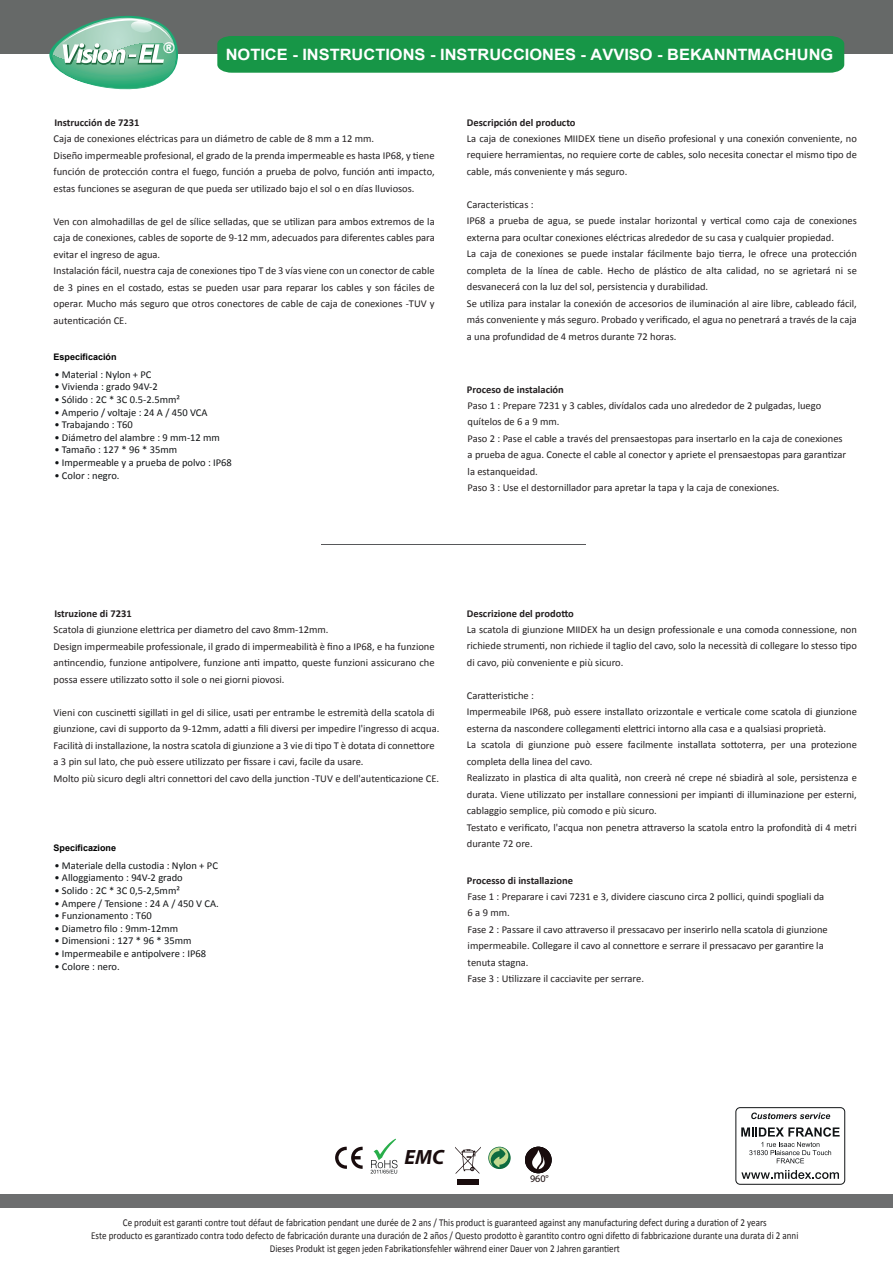
<style>
.page{position:relative;width:893px;height:1263px;background:#fff}
.page>*{position:absolute;margin:0;border:0;box-sizing:border-box;transform-origin:0 0}
.t1{font:italic 700 20.7px "Myriad Pro";color:#190c0d}
.t2{font:700 15.6px "Arial";color:#fff;scale:1.05 1}
.t3{font:900 14.85px "Arial";color:#fff}
.t4{font:10.5px/16.5px "Calibri";color:#231f20}
.t5{font:10.5px "Calibri";color:#111416}
.t6{font:10.5px/12.6px "Calibri";color:#231f20;text-align:center;scale:.86 1}
.t7{font:700 10.5px "Calibri";color:#231f20}
.t8{font:10.05px "Myriad Pro";color:#190c0d}
.t9{font:700 9px "Arial";color:#000001}
</style>
<div class="page">
<hr style="left:321px;top:544px;width:264px;height:1px;background:#57585a">
<div style="left:0;top:0;width:893px;height:53px;background:#666968"></div>
<div style="left:217px;top:36px;width:627px;height:37px;background:#179647"></div>
<svg style="left:49px;top:15px;width:129px;height:75px"></svg>
<div style="left:0;top:1194px;width:893px;height:14px;background:#6d6e6f"></div>
<svg style="left:335px;top:1147px;width:28px;height:22px"></svg>
<svg style="left:488px;top:1147px;width:23px;height:22px"></svg>
<svg style="left:455px;top:1147px;width:26px;height:27px"></svg>
<div style="left:457px;top:1179px;width:22px;height:5px;background:#190c0d"></div>
<div style="left:525px;top:1147px;width:27px;height:26px;background:#190c0d;border-radius:50%"></div>
<svg style="left:532px;top:1150px;width:13px;height:19px"></svg>
<svg style="left:371px;top:1139px;width:27px;height:34px"></svg>
<svg style="left:741px;top:1170px;width:98px;height:9px"></svg>
<svg style="left:751px;top:1112px;width:79px;height:7px"></svg>
<svg style="left:741px;top:1127px;width:99px;height:36px"></svg>
<div style="left:736px;top:1107px;width:109px;height:77px;border:1px solid #111416;border-radius:4px"></div>
<h3 class="t3" style="left:163px;top:37px;width:13px">®</h3>
<h2 class="t2" style="left:226px;top:44px;width:580px">NOTICE - INSTRUCTIONS - INSTRUCCIONES - AVVISO - BEKANNTMACHUNG</h2>
<p class="t7" style="left:54px;top:115px;width:87px">Instrucción de 7231</p>
<p class="t7" style="left:467px;top:115px;width:110px">Descripción del producto</p>
<p class="t4" style="left:54px;top:130px;width:383px">Caja de conexiones eléctricas para un diámetro de cable de 8 mm a 12 mm.<br>Diseño impermeable profesional, el grado de la prenda impermeable es hasta IP68, y tiene función de protección contra el fuego, función a prueba de polvo, función anti impacto, estas funciones se aseguran de que pueda ser utilizado bajo el sol o en días lluviosos.</p>
<p class="t4" style="left:54px;top:213px;width:383px">Ven con almohadillas de gel de sílice selladas, que se utilizan para ambos extremos de la caja de conexiones, cables de soporte de 9-12 mm, adecuados para diferentes cables para evitar el ingreso de agua.<br>Instalación fácil, nuestra caja de conexiones tipo T de 3 vías viene con un conector de cable de 3 pines en el costado, estas se pueden usar para reparar los cables y son fáciles de operar. Mucho más seguro que otros conectores de cable de caja de conexiones -TUV y autenticación CE.</p>
<p class="t9" style="left:54px;top:351px;width:65px">Especificación</p>
<p class="t5" style="left:54px;top:368px;width:99px">• Material : Nylon + PC</p>
<p class="t5" style="left:54px;top:380px;width:105px">• Vivienda : grado 94V-2</p>
<p class="t5" style="left:54px;top:393px;width:127px">• Sólido : 2C * 3C 0.5-2.5mm²</p>
<p class="t5" style="left:54px;top:405px;width:155px">• Amperio / voltaje : 24 A / 450 VCA</p>
<p class="t5" style="left:54px;top:418px;width:80px">• Trabajando : T60</p>
<p class="t5" style="left:54px;top:431px;width:167px">• Diámetro del alambre : 9 mm-12 mm</p>
<p class="t5" style="left:54px;top:443px;width:124px">• Tamaño : 127 * 96 * 35mm</p>
<p class="t5" style="left:54px;top:456px;width:179px">• Impermeable y a prueba de polvo : IP68</p>
<p class="t5" style="left:54px;top:468px;width:67px">• Color : negro.</p>
<p class="t4" style="left:467px;top:130px;width:392px;text-align:justify">La caja de conexiones MIIDEX tiene un diseño profesional y una conexión conveniente, no requiere herramientas, no requiere corte de cables, solo necesita conectar el mismo tipo de cable, más conveniente y más seguro.</p>
<p class="t4" style="left:467px;top:196px;width:392px">Caracteristicas :<br>IP68 a prueba de agua, se puede instalar horizontal y vertical como caja de conexiones externa para ocultar conexiones eléctricas alrededor de su casa y cualquier propiedad.<br>La caja de conexiones se puede instalar fácilmente bajo tierra, le ofrece una protección completa de la línea de cable. Hecho de plástico de alta calidad, no se agrietará ni se desvanecerá con la luz del sol, persistencia y durabilidad.<br>Se utiliza para instalar la conexión de accesorios de iluminación al aire libre, cableado fácil, más conveniente y más seguro. Probado y verificado, el agua no penetrará a través de la caja a una profundidad de 4 metros durante 72 horas.</p>
<p class="t7" style="left:467px;top:383px;width:99px">Proceso de instalación</p>
<p class="t4" style="left:468px;top:397px;width:380px">Paso 1 : Prepare 7231 y 3 cables, divídalos cada uno alrededor de 2 pulgadas, luego quítelos de 6 a 9 mm.<br>Paso 2 : Pase el cable a través del prensaestopas para insertarlo en la caja de conexiones a prueba de agua. Conecte el cable al conector y apriete el prensaestopas para garantizar la estanqueidad.<br>Paso 3 : Use el destornillador para apretar la tapa y la caja de conexiones.</p>
<p class="t7" style="left:54px;top:606px;width:79px">Istruzione di 7231</p>
<p class="t7" style="left:467px;top:606px;width:108px">Descrizione del prodotto</p>
<p class="t4" style="left:54px;top:621px;width:383px">Scatola di giunzione elettrica per diametro del cavo 8mm-12mm.<br>Design impermeabile professionale, il grado di impermeabilità è fino a IP68, e ha funzione antincendio, funzione antipolvere, funzione anti impatto, queste funzioni assicurano che possa essere utilizzato sotto il sole o nei giorni piovosi.</p>
<p class="t4" style="left:54px;top:704px;width:387px">Vieni con cuscinetti sigillati in gel di silice, usati per entrambe le estremità della scatola di giunzione, cavi di supporto da 9-12mm, adatti a fili diversi per impedire l'ingresso di acqua.<br>Facilità di installazione, la nostra scatola di giunzione a 3 vie di tipo T è dotata di connettore a 3 pin sul lato, che può essere utilizzato per fissare i cavi, facile da usare.<br>Molto più sicuro degli altri connettori del cavo della junction -TUV e dell'autenticazione CE.</p>
<p class="t9" style="left:54px;top:842px;width:64px">Specificazione</p>
<p class="t5" style="left:54px;top:859px;width:165px">• Materiale della custodia : Nylon + PC</p>
<p class="t5" style="left:54px;top:871px;width:130px">• Alloggiamento : 94V-2 grado</p>
<p class="t5" style="left:54px;top:884px;width:127px">• Solido : 2C * 3C 0,5-2,5mm²</p>
<p class="t5" style="left:54px;top:896px;width:166px">• Ampere / Tensione : 24 A / 450 V CA.</p>
<p class="t5" style="left:54px;top:909px;width:99px">• Funzionamento : T60</p>
<p class="t5" style="left:54px;top:922px;width:125px">• Diametro filo : 9mm-12mm</p>
<p class="t5" style="left:54px;top:934px;width:139px">• Dimensioni : 127 * 96 * 35mm</p>
<p class="t5" style="left:54px;top:947px;width:153px">• Impermeabile e antipolvere : IP68</p>
<p class="t5" style="left:54px;top:959px;width:67px">• Colore : nero.</p>
<p class="t4" style="left:467px;top:621px;width:391px;text-align:justify">La scatola di giunzione MIIDEX ha un design professionale e una comoda connessione, non richiede strumenti, non richiede il taglio del cavo, solo la necessità di collegare lo stesso tipo di cavo, più conveniente e più sicuro.</p>
<p class="t4" style="left:467px;top:687px;width:392px">Caratteristiche :<br>Impermeabile IP68, può essere installato orizzontale e verticale come scatola di giunzione esterna da nascondere collegamenti elettrici intorno alla casa e a qualsiasi proprietà.<br>La scatola di giunzione può essere facilmente installata sottoterra, per una protezione completa della linea del cavo.<br>Realizzato in plastica di alta qualità, non creerà né crepe né sbiadirà al sole, persistenza e durata. Viene utilizzato per installare connessioni per impianti di illuminazione per esterni, cablaggio semplice, più comodo e più sicuro.<br>Testato e verificato, l'acqua non penetra attraverso la scatola entro la profondità di 4 metri durante 72 ore.</p>
<p class="t7" style="left:467px;top:874px;width:108px">Processo di installazione</p>
<p class="t4" style="left:468px;top:888px;width:362px">Fase 1 : Preparare i cavi 7231 e 3, dividere ciascuno circa 2 pollici, quindi spogliali da 6 a 9 mm.<br>Fase 2 : Passare il cavo attraverso il pressacavo per inserirlo nella scatola di giunzione impermeabile. Collegare il cavo al connettore e serrare il pressacavo per garantire la tenuta stagna.<br>Fase 3 : Utilizzare il cacciavite per serrare.</p>
<h1 class="t1" style="left:405px;top:1143px;width:41px">EMC</h1>
<p class="t8" style="left:530px;top:1172px;width:20px">960°</p>
<p class="t6" style="left:91px;top:1217px;width:824px">Ce produit est garanti contre tout défaut de fabrication pendant une durée de 2 ans / This product is guaranteed against any manufacturing defect during a duration of 2 years<br>Este producto es garantizado contra todo defecto de fabricación durante una duración de 2 años / Questo prodotto è garantito contro ogni difetto di fabbricazione durante una durata di 2 anni<br>Dieses Produkt ist gegen jeden Fabrikationsfehler während einer Dauer von 2 Jahren garantiert</p>
</div>
